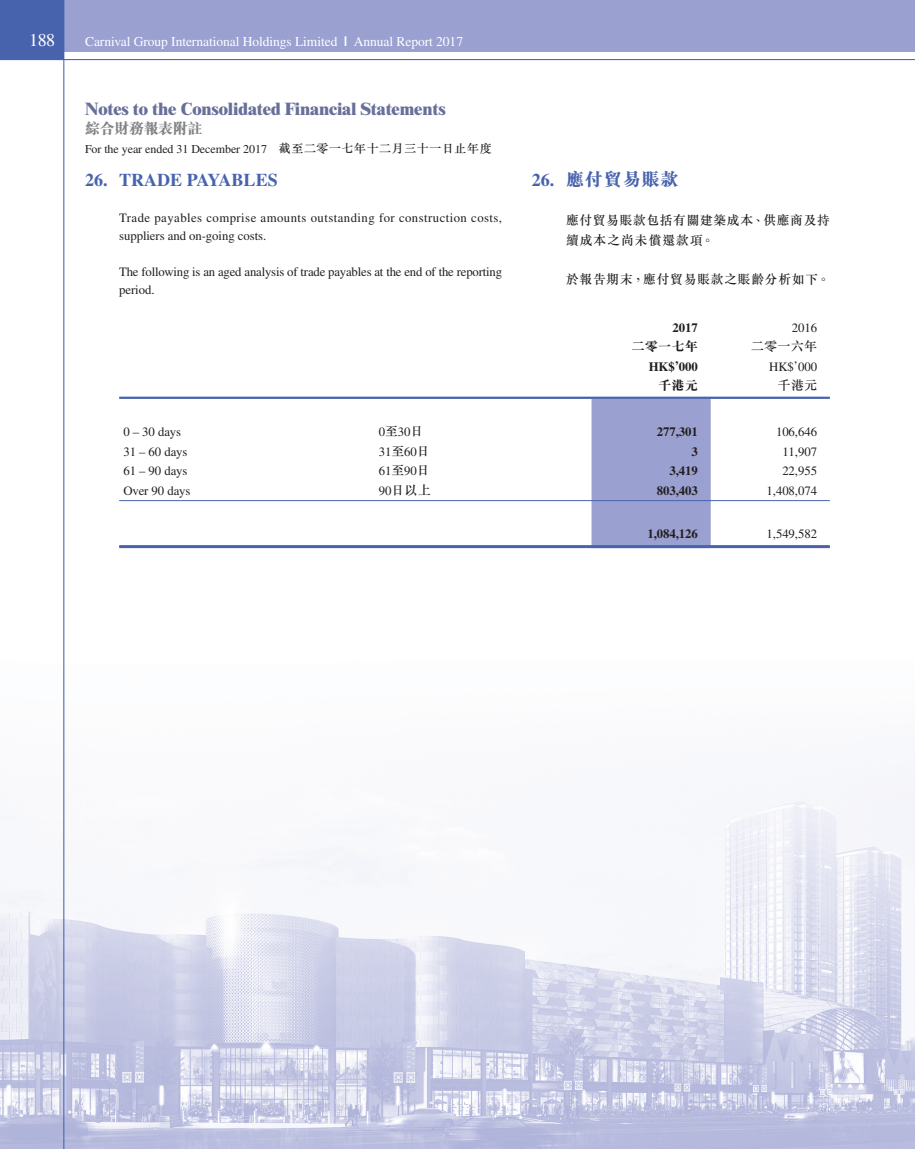
<style>
.page{position:relative;width:915px;height:1149px;background:#fff}
.page>*{position:absolute;margin:0;border:0;box-sizing:border-box;transform-origin:0 0}
.t1{font:700 18px "Times LT Std";color:#4863ae}
.t2{font:18px "M Sung HK Xbold B5 pc H";letter-spacing:.05em;color:#4863ae}
.t3{font:18px "Times LT Std";color:#fff}
.t4{font:800 17.25px "Times LT Std";letter-spacing:-.01em;color:#686f99}
.t5{font:15px "M Sung HK Xbold B5 pc H";letter-spacing:-.025em;color:#808285}
.t6{font:13.5px "Times LT Std";letter-spacing:-.005em;color:#fff}
.t7{font:12.75px/18px "Times LT Std";letter-spacing:-.005em;color:#231f20}
.t8{font:12.75px/18px "Times LT Std";letter-spacing:.035em;color:#231f20}
.t9{font:12.75px/19.5px "M Sung HK Medium B5 pc H";letter-spacing:.055em;color:#231f20}
.t10{font:700 12.75px "Times LT Std";letter-spacing:-.005em;color:#231f20}
.t11{font:12.75px "M Sung HK Xbold B5 pc H";letter-spacing:.045em;color:#231f20}
.t12{font:12px "Times LT Std";letter-spacing:-.005em;color:#231f20}
.s1{font-weight:800}
.s2{font-family:"M Sung HK Medium B5 pc H"}
.s3{font-family:"Times LT Std";font-weight:700}
.s4{font-family:"Times LT Std"}
</style>
<div class="page">
<img style="left:0;top:51px;width:914px;height:1097px">
<div style="left:64px;top:0;width:850px;height:51px;background:#9aa0d0"></div>
<div style="left:0;top:0;width:64px;height:60px;background:#4863ae"></div>
<hr style="left:63px;top:0;width:1px;height:1148px;background:#4863ae">
<hr style="left:0;top:59px;width:914px;height:1px;background:#4863ae">
<img style="left:914px;top:0;width:1px;height:1148px">
<div style="left:591px;top:399px;width:119px;height:146px;background:#9aa0d0"></div>
<hr style="left:119px;top:396px;width:710px;height:3px;background:#4863ae">
<hr style="left:119px;top:500px;width:710px;height:1px;background:#4863ae">
<hr style="left:119px;top:545px;width:710px;height:3px;background:#4863ae">
<h1 class="t3" style="left:29px;top:33px;width:28px">188</h1>
<p class="t6" style="left:85px;top:36px;width:379px">Carnival Group International Holdings Limited <span class="s1">|</span> Annual Report 2017</p>
<h2 class="t4" style="left:85px;top:103px;width:362px">Notes to the Consolidated Financial Statements</h2>
<p class="t5" style="left:85px;top:122px;width:119px">綜合財務報表附註</p>
<p class="t12" style="left:85px;top:144px;width:408px">For the year ended 31 December 2017 <span class="s2">截至二零一七年十二月三十一日止年度</span></p>
<h1 class="t1" style="left:85px;top:174px;width:194px">26. TRADE PAYABLES</h1>
<p class="t8" style="left:119px;top:210px;width:384px">Trade payables comprise amounts outstanding for construction costs, suppliers and on-going costs.</p>
<p class="t7" style="left:119px;top:264px;width:384px">The following is an aged analysis of trade payables at the end of the reporting period.</p>
<h1 class="t2" style="left:531px;top:173px;width:148px"><span class="s3">26.</span> 應付貿易賬款</h1>
<p class="t9" style="left:566px;top:212px;width:265px">應付貿易賬款包括有關建築成本、供應商及持續成本之尚未償還款項。</p>
<p class="t9" style="left:566px;top:271px;width:265px">於報告期末，應付貿易賬款之賬齡分析如下。</p>
<p class="t10" style="left:672px;top:323px;width:27px">2017</p>
<p class="t7" style="left:791px;top:320px;width:27px">2016</p>
<p class="t11" style="left:631px;top:342px;width:68px">二零一七年</p>
<p class="t9" style="left:750px;top:338px;width:68px">二零一六年</p>
<p class="t10" style="left:648px;top:362px;width:51px">HK$’000</p>
<p class="t7" style="left:769px;top:359px;width:49px">HK$’000</p>
<p class="t11" style="left:658px;top:381px;width:41px">千港元</p>
<p class="t9" style="left:777px;top:377px;width:41px">千港元</p>
<p class="t7" style="left:123px;top:424px;width:59px">0 – 30 days</p>
<p class="t7" style="left:378px;top:424px;width:46px">0<span class="s2">至</span>30<span class="s2">日</span></p>
<p class="t10" style="left:656px;top:427px;width:43px">277,301</p>
<p class="t7" style="left:775px;top:424px;width:43px">106,646</p>
<p class="t7" style="left:123px;top:443px;width:66px">31 – 60 days</p>
<p class="t7" style="left:378px;top:443px;width:52px">31<span class="s2">至</span>60<span class="s2">日</span></p>
<p class="t10" style="left:691px;top:447px;width:8px">3</p>
<p class="t7" style="left:782px;top:443px;width:36px">11,907</p>
<p class="t7" style="left:123px;top:463px;width:66px">61 – 90 days</p>
<p class="t7" style="left:378px;top:463px;width:52px">61<span class="s2">至</span>90<span class="s2">日</span></p>
<p class="t10" style="left:669px;top:466px;width:30px">3,419</p>
<p class="t7" style="left:782px;top:463px;width:36px">22,955</p>
<p class="t7" style="left:123px;top:482px;width:69px">Over 90 days</p>
<p class="t9" style="left:378px;top:482px;width:54px"><span class="s4">90</span>日以上</p>
<p class="t10" style="left:656px;top:486px;width:43px">803,403</p>
<p class="t7" style="left:766px;top:482px;width:52px">1,408,074</p>
<p class="t10" style="left:647px;top:529px;width:52px">1,084,126</p>
<p class="t7" style="left:766px;top:526px;width:52px">1,549,582</p>
</div>
